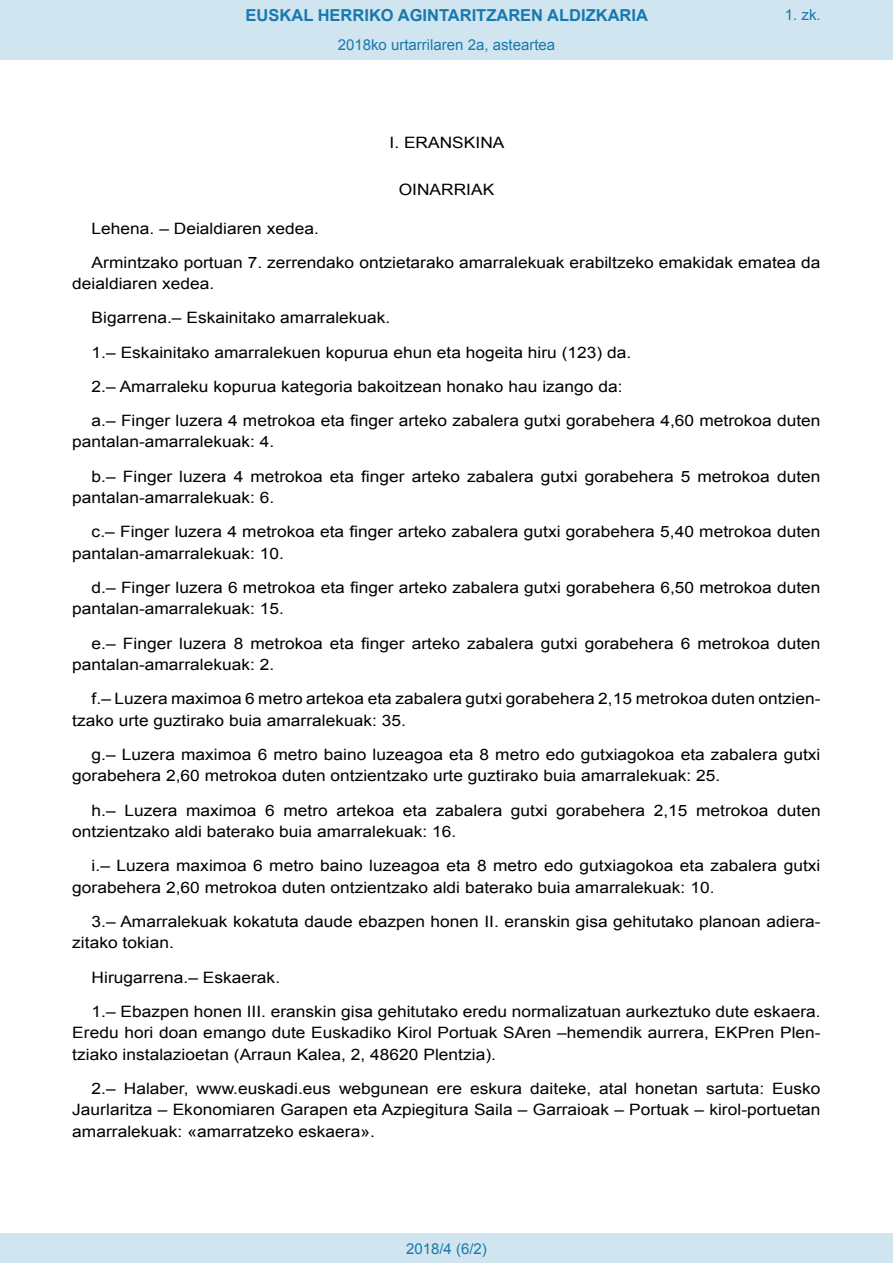
<style>
.page{position:relative;width:893px;height:1263px;background:#fff}
.page>*{position:absolute;margin:0;border:0;box-sizing:border-box;transform-origin:0 0}
.t1{font:700 16.5px "Arial";color:#1879ad}
.BOPVDetalle{font:15.6px/21.5px "Arial";color:#000;scale:1.11 1}
.BOPVClave{font:15.6px "Arial";color:#000;scale:1.11 1}
.Paginacion_Centro{font:15px "Arial";color:#1879ad}
</style>
<div class="page">
<div style="left:0;top:0;width:893px;height:60px;background:#d0e5f0"></div>
<div style="left:0;top:1233px;width:893px;height:30px;background:#d0e5f0"></div>
<p class="t1" style="left:246px;top:4px;width:404px">EUSKAL HERRIKO AGINTARITZAREN ALDIZKARIA</p>
<p class="Paginacion_Centro" style="left:338px;top:35px;width:219px">2018ko urtarrilaren 2a, asteartea</p>
<p class="BOPVClave" style="left:389px;top:132px;width:105px">I. ERANSKINA</p>
<p class="BOPVClave" style="left:399px;top:179px;width:88px">OINARRIAK</p>
<p class="Paginacion_Centro" style="left:785px;top:5px;width:37px">1. zk.</p>
<p class="BOPVDetalle" style="left:92px;top:217px;width:206px">Lehena. – Deialdiaren xedea.</p>
<p class="BOPVDetalle" style="left:72px;top:252px;width:676px;text-indent:19px">Armintzako portuan 7. zerrendako ontzietarako amarralekuak erabiltzeko emakidak ematea da deialdiaren xedea.</p>
<p class="BOPVDetalle" style="left:92px;top:307px;width:271px">Bigarrena.– Eskainitako amarralekuak.</p>
<p class="BOPVDetalle" style="left:92px;top:342px;width:488px">1.– Eskainitako amarralekuen kopurua ehun eta hogeita hiru (123) da.</p>
<p class="BOPVDetalle" style="left:92px;top:376px;width:480px">2.– Amarraleku kopurua kategoria bakoitzean honako hau izango da:</p>
<p class="BOPVDetalle" style="left:72px;top:410px;width:676px;text-indent:19px">a.– Finger luzera 4 metrokoa eta finger arteko zabalera gutxi gorabehera 4,60 metrokoa duten pantalan-amarralekuak: 4.</p>
<p class="BOPVDetalle" style="left:72px;top:466px;width:676px;text-indent:19px">b.– Finger luzera 4 metrokoa eta finger arteko zabalera gutxi gorabehera 5 metrokoa duten pantalan-amarralekuak: 6.</p>
<p class="BOPVDetalle" style="left:72px;top:521px;width:676px;text-indent:19px">c.– Finger luzera 4 metrokoa eta finger arteko zabalera gutxi gorabehera 5,40 metrokoa duten pantalan-amarralekuak: 10.</p>
<p class="BOPVDetalle" style="left:72px;top:577px;width:676px;text-indent:19px">d.– Finger luzera 6 metrokoa eta finger arteko zabalera gutxi gorabehera 6,50 metrokoa duten pantalan-amarralekuak: 15.</p>
<p class="BOPVDetalle" style="left:72px;top:633px;width:676px;text-indent:19px">e.– Finger luzera 8 metrokoa eta finger arteko zabalera gutxi gorabehera 6 metrokoa duten pantalan-amarralekuak: 2.</p>
<p class="BOPVDetalle" style="left:72px;top:688px;width:676px;text-indent:19px">f.– Luzera maximoa 6 metro artekoa eta zabalera gutxi gorabehera 2,15 metrokoa duten ontzien&shy;tzako urte guztirako buia amarralekuak: 35.</p>
<p class="BOPVDetalle" style="left:72px;top:744px;width:675px;text-indent:19px">g.– Luzera maximoa 6 metro baino luzeagoa eta 8 metro edo gutxiagokoa eta zabalera gutxi gorabehera 2,60 metrokoa duten ontzientzako urte guztirako buia amarralekuak: 25.</p>
<p class="BOPVDetalle" style="left:72px;top:800px;width:676px;text-indent:19px">h.– Luzera maximoa 6 metro artekoa eta zabalera gutxi gorabehera 2,15 metrokoa duten ontzientzako aldi baterako buia amarralekuak: 16.</p>
<p class="BOPVDetalle" style="left:72px;top:855px;width:676px;text-indent:19px">i.– Luzera maximoa 6 metro baino luzeagoa eta 8 metro edo gutxiagokoa eta zabalera gutxi gorabehera 2,60 metrokoa duten ontzientzako aldi baterako buia amarralekuak: 10.</p>
<p class="BOPVDetalle" style="left:72px;top:911px;width:676px;text-indent:19px">3.– Amarralekuak kokatuta daude ebazpen honen II. eranskin gisa gehitutako planoan adiera&shy;zitako tokian.</p>
<p class="BOPVDetalle" style="left:92px;top:966px;width:171px">Hirugarrena.– Eskaerak.</p>
<p class="BOPVDetalle" style="left:72px;top:1001px;width:676px;text-align:justify;text-indent:19px">1.– Ebazpen honen III. eranskin gisa gehitutako eredu normalizatuan aurkeztuko dute eskaera.<br>Eredu hori doan emango dute Euskadiko Kirol Portuak SAren –hemendik aurrera, EKPren Plen&shy;tziako instalazioetan (Arraun Kalea, 2, 48620 Plentzia).</p>
<p class="BOPVDetalle" style="left:72px;top:1078px;width:676px;text-align:justify;text-indent:19px">2.– Halaber, www.euskadi.eus webgunean ere eskura daiteke, atal honetan sartuta: Eusko Jaurlaritza – Ekonomiaren Garapen eta Azpiegitura Saila – Garraioak – Portuak – kirol-portuetan amarralekuak: «amarratzeko eskaera».</p>
<p class="Paginacion_Centro" style="left:406px;top:1238px;width:82px">2018/4 (6/2)</p>
</div>
